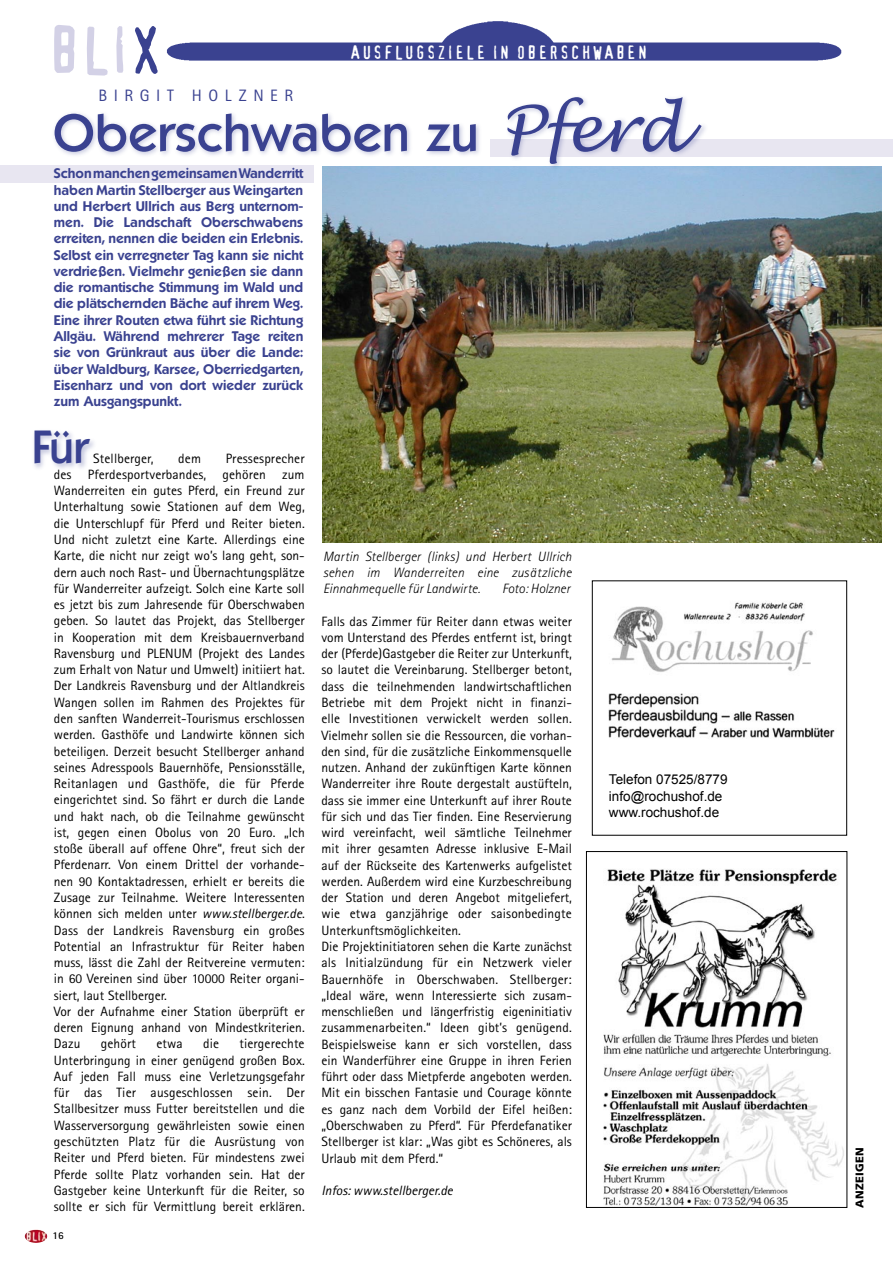
<style>
.page{position:relative;width:893px;height:1263px;background:#fff}
.page>*{position:absolute;margin:0;border:0;box-sizing:border-box;transform-origin:0 0}
.t1{font:63px "Confidential";color:#d3d1e6}
.Blix_2{font:500 51px "Koblenz";color:#3a4290}
.Blix_2-2{font:500 45px "Koblenz";color:#3a4290}
.Blix_2-3{font:18px "Confidential";letter-spacing:.105em;color:#fff}
.Blix_2-4{font:16.5px "Rotis Sans Serif";letter-spacing:.395em;color:#3a4290}
.Body_Text{font:13.5px/16.2px "Rotis Sans Serif";color:#000;text-align:justify}
.Body_Text-2{font:600 13.5px/16.2px "Koblenz";color:#3a4290;text-align:justify}
.t2{font:italic 300 13.5px/16.2px "Rotis Sans Serif";letter-spacing:.005em;color:#000;text-align:justify}
.t3{font:13.5px "Arial";color:#000}
.Body_Text-3{font:italic 13.5px "Rotis Sans Serif";color:#000}
.t4{font:900 11.1px "Frutiger";letter-spacing:.025em;color:#000}
.copy_9_12{font:700 10.5px "Rotis Sans Serif";color:#000}
.s1{color:#3a4290}
.s2{font-family:"Lucida Handwriting";font-weight:400;font-style:italic;font-size:63px}
.s3{font-style:italic}
</style>
<div class="page">
<svg style="left:35px;top:1229px;width:12px;height:13px"></svg>
<div style="left:0;top:166px;width:314px;height:17px;background:#e8e6f1"></div>
<img style="left:166px;top:21px;width:676px;height:40px">
<div style="left:30px;top:427px;width:67px;height:44px;background:#3a4290;opacity:.3"></div>
<img style="left:322px;top:167px;width:560px;height:376px">
<div style="left:490px;top:140px;width:403px;height:17px;background:#e8e6f1"></div>
<div style="left:51px;top:94px;width:658px;height:77px;background:#3a4290;opacity:.3"></div>
<img style="left:603px;top:869px;width:241px;height:337px">
<div style="left:586px;top:851px;width:261px;height:357px;border:1px solid #000"></div>
<img style="left:608px;top:601px;width:227px;height:137px">
<div style="left:592px;top:580px;width:255px;height:256px;border:1px solid #000"></div>
<p class="t1" style="left:49px;top:24px;width:114px">BLI<span class="s1">X</span></p>
<p class="Blix_2-3" style="left:351px;top:44px;width:298px">AUSFLUGSZIELE IN OBERSCHWABEN</p>
<p class="Blix_2-4" style="left:98px;top:86px;width:196px">BIRGIT HOLZNER</p>
<p class="Blix_2" style="left:53px;top:102px;width:634px">Oberschwaben zu <span class="s2">Pferd</span></p>
<p class="Body_Text-2" style="left:54px;top:165px;width:251px">Schon manchen gemeinsamen Wanderritt haben Martin Stellberger aus Weingarten und Herbert Ullrich aus Berg unternom&shy;men. Die Landschaft Oberschwabens erreiten, nennen die beiden ein Erlebnis.<br>Selbst ein verregneter Tag kann sie nicht verdrießen. Vielmehr genießen sie dann die romantische Stimmung im Wald und die plätschernden Bäche auf ihrem Weg.<br>Eine ihrer Routen etwa führt sie Richtung Allgäu. Während mehrerer Tage reiten sie von Grünkraut aus über die Lande: über Waldburg, Karsee, Oberriedgarten, Eisenharz und von dort wieder zurück zum Ausgangspunkt.</p>
<p class="Blix_2-2" style="left:32px;top:420px;width:58px">Für</p>
<p class="Body_Text" style="left:93px;top:450px;width:62px">Stellberger,</p>
<p class="Body_Text" style="left:178px;top:450px;width:24px">dem</p>
<p class="Body_Text" style="left:54px;top:450px;width:252px;text-indent:172px">Pressesprecher des Pferdesportverbandes, gehören zum Wanderreiten ein gutes Pferd, ein Freund zur Unterhaltung sowie Stationen auf dem Weg, die Unterschlupf für Pferd und Reiter bieten.<br>Und nicht zuletzt eine Karte. Allerdings eine Karte, die nicht nur zeigt wo’s lang geht, son&shy;dern auch noch Rast- und Übernachtungsplätze für Wanderreiter aufzeigt. Solch eine Karte soll es jetzt bis zum Jahresende für Oberschwaben geben. So lautet das Projekt, das Stellberger in Kooperation mit dem Kreisbauernverband Ravensburg und PLENUM (Projekt des Landes zum Erhalt von Natur und Umwelt) initiiert hat.<br>Der Landkreis Ravensburg und der Altlandkreis Wangen sollen im Rahmen des Projektes für den sanften Wanderreit-Tourismus erschlossen werden. Gasthöfe und Landwirte können sich beteiligen. Derzeit besucht Stellberger anhand seines Adresspools Bauernhöfe, Pensionsställe, Reitanlagen und Gasthöfe, die für Pferde eingerichtet sind. So fährt er durch die Lande und hakt nach, ob die Teilnahme gewünscht ist, gegen einen Obolus von 20 Euro. „Ich stoße überall auf offene Ohre“, freut sich der Pferdenarr. Von einem Drittel der vorhande&shy;nen 90 Kontaktadressen, erhielt er bereits die Zusage zur Teilnahme. Weitere Interessenten können sich melden unter <span class="s3">www.stellberger.de</span>.<br>Dass der Landkreis Ravensburg ein großes Potential an Infrastruktur für Reiter haben muss, lässt die Zahl der Reitvereine vermuten: in 60 Vereinen sind über 10000 Reiter organi&shy;siert, laut Stellberger.</p>
<p class="Body_Text" style="left:54px;top:1003px;width:252px">Vor der Aufnahme einer Station überprüft er deren Eignung anhand von Mindestkriterien.<br>Dazu</p>
<p class="Body_Text" style="left:54px;top:1035px;width:252px;text-indent:186px">tiergerechte Unterbringung in einer genügend großen Box.<br>Auf jeden Fall muss eine Verletzungsgefahr für das Tier ausgeschlossen sein. Der Stallbesitzer muss Futter bereitstellen und die Wasserversorgung gewährleisten sowie einen geschützten Platz für die Ausrüstung von Reiter und Pferd bieten. Für mindestens zwei Pferde sollte Platz vorhanden sein. Hat der Gastgeber keine Unterkunft für die Reiter, so sollte er sich für Vermittlung bereit erklären.</p>
<p class="Body_Text" style="left:101px;top:1035px;width:37px">gehört</p>
<p class="Body_Text" style="left:156px;top:1035px;width:28px">etwa</p>
<p class="Body_Text" style="left:203px;top:1035px;width:18px">die</p>
<p class="copy_9_12" style="left:53px;top:1229px;width:13px">16</p>
<p class="t2" style="left:323px;top:548px;width:250px">Martin Stellberger (links) und Herbert Ullrich sehen im Wanderreiten eine zusätzliche Einnahmequelle für Landwirte.</p>
<p class="t2" style="left:502px;top:581px;width:70px">Foto: Holzner</p>
<p class="Body_Text" style="left:321px;top:613px;width:252px">Falls das Zimmer für Reiter dann etwas weiter vom Unterstand des Pferdes entfernt ist, bringt der (Pferde)Gastgeber die Reiter zur Unterkunft, so lautet die Vereinbarung. Stellberger betont, dass die teilnehmenden landwirtschaftlichen Betriebe mit dem Projekt nicht in finanzi&shy;elle Investitionen verwickelt werden sollen.<br>Vielmehr sollen sie die Ressourcen, die vorhan&shy;den sind, für die zusätzliche Einkommensquelle nutzen. Anhand der zukünftigen Karte können Wanderreiter ihre Route dergestalt austüfteln, dass sie immer eine Unterkunft auf ihrer Route für sich und das Tier finden. Eine Reservierung wird vereinfacht, weil sämtliche Teilnehmer mit ihrer gesamten Adresse inklusive E-Mail auf der Rückseite des Kartenwerks aufgelistet werden. Außerdem wird eine Kurzbeschreibung der Station und deren Angebot mitgeliefert, wie etwa ganzjährige oder saisonbedingte Unterkunftsmöglichkeiten.</p>
<p class="Body_Text" style="left:321px;top:938px;width:252px">Die Projektinitiatoren sehen die Karte zunächst als Initialzündung für ein Netzwerk vieler Bauernhöfe in Oberschwaben. Stellberger: „Ideal wäre, wenn Interessierte sich zusam&shy;menschließen und längerfristig eigeninitiativ zusammenarbeiten.“ Ideen gibt’s genügend.<br>Beispielsweise kann er sich vorstellen, dass ein Wanderführer eine Gruppe in ihren Ferien führt oder dass Mietpferde angeboten werden.<br>Mit ein bisschen Fantasie und Courage könnte es ganz nach dem Vorbild der Eifel heißen: „Oberschwaben zu Pferd“. Für Pferdefanatiker Stellberger ist klar: „Was gibt es Schöneres, als Urlaub mit dem Pferd.“</p>
<p class="Body_Text-3" style="left:321px;top:1182px;width:133px">Infos: www.stellberger.de</p>
<p class="t3" style="left:609px;top:772px;width:120px">Telefon 07525/8779</p>
<p class="t3" style="left:609px;top:788px;width:115px">info@rochushof.de</p>
<p class="t3" style="left:609px;top:804px;width:112px">www.rochushof.de</p>
<p class="t4" style="left:853px;top:1208px;width:62px;rotate:-90deg">ANZEIGEN</p>
</div>
